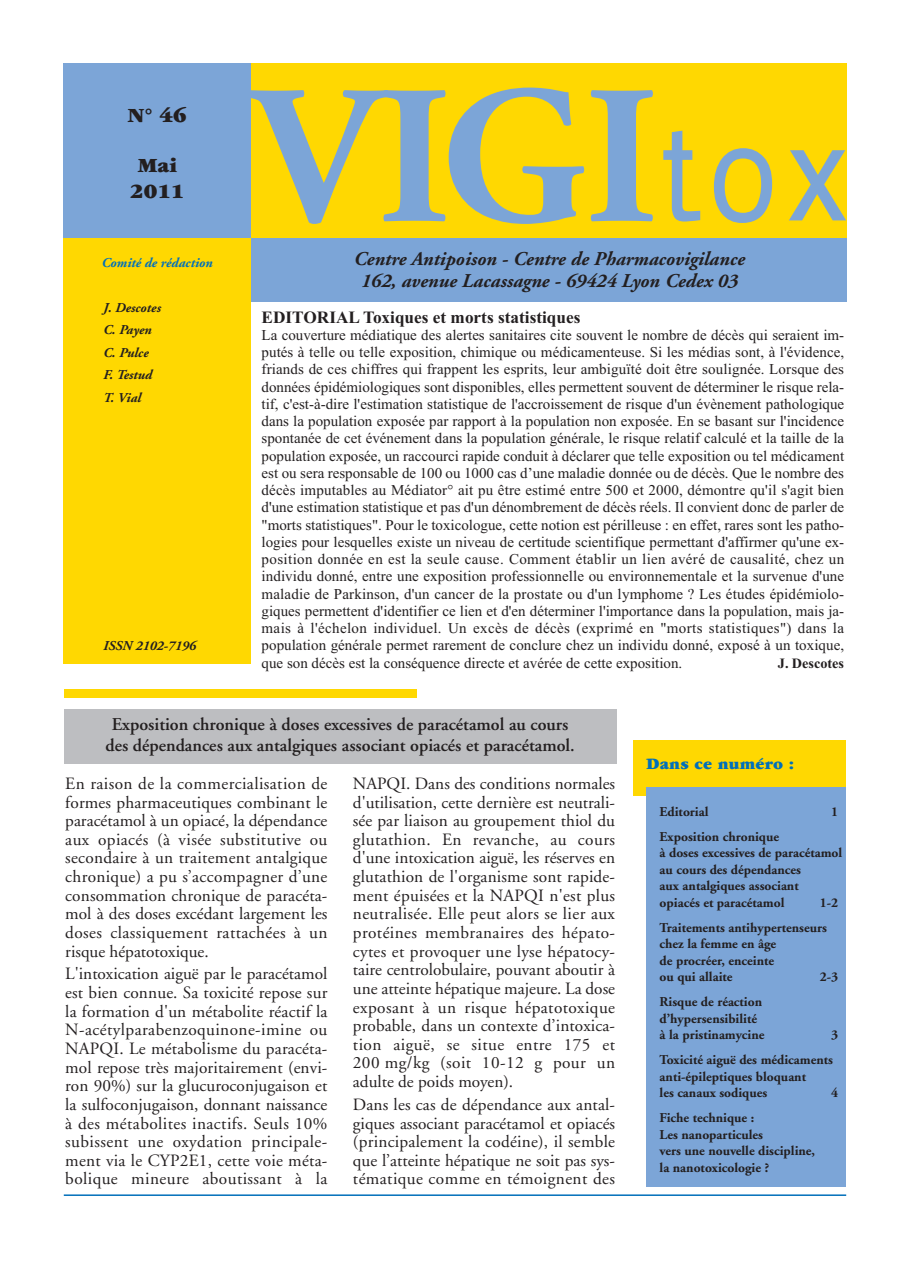
<style>
.page{position:relative;width:910px;height:1280px;background:#fff}
.page>*{position:absolute;margin:0;border:0;box-sizing:border-box;transform-origin:0 0}
.t1{font:700 196.95px "Adobe Garamond";color:#7ca5d7}
.t2{font:900 21px/25.2px "Garamond";color:#231f20;text-align:center}
.t3{font:italic 700 19.5px/22.5px "Adobe Garamond";color:#231f20;text-align:center}
.t4{font:600 18px/21.6px "Adobe Garamond";color:#231f20;text-align:center}
.t5{font:17.25px/18.6px "Adobe Garamond";letter-spacing:.025em;color:#231f20;text-align:justify}
.t6{font:700 17.25px "Times New Roman";color:#231f20}
.t7{font:900 16.5px "Garamond";letter-spacing:.015em;color:#006fba}
.t8{font:15px/17.2px "Times New Roman";color:#231f20;text-align:justify}
.t9{font:700 14.25px "Times New Roman";color:#231f20}
.t10{font:700 13.5px/16.5px "Adobe Garamond";color:#231f20}
.t11{font:italic 700 13.5px/22.5px "Adobe Garamond";color:#231f20}
.t12{font:italic 700 13.5px "Adobe Garamond";color:#006fba}
</style>
<div class="page">
<div style="left:64px;top:64px;width:187px;height:174px;background:#7ca5d7"></div>
<div style="left:64px;top:238px;width:187px;height:425px;background:#ffd801"></div>
<div style="left:251px;top:64px;width:595px;height:174px;background:#ffd801"></div>
<div style="left:251px;top:238px;width:595px;height:64px;background:#7ca5d7"></div>
<div style="left:634px;top:740px;width:212px;height:55px;background:#ffd801"></div>
<div style="left:646px;top:787px;width:200px;height:399px;background:#7ca5d7"></div>
<hr style="left:64px;top:1194px;width:782px;height:2px;background:#006fba">
<div style="left:64px;top:689px;width:353px;height:8px;background:#ffd801"></div>
<svg style="left:663px;top:131px;width:183px;height:92px"></svg>
<div style="left:64px;top:709px;width:553px;height:55px;background:#bdbec1"></div>
<p class="t2" style="left:128px;top:105px;width:60px">N° 46</p>
<p class="t2" style="left:130px;top:155px;width:56px">Mai<br>2011</p>
<p class="t12" style="left:101px;top:257px;width:113px">Comité de rédaction</p>
<p class="t11" style="left:103px;top:298px;width:59px">J. Descotes<br>C. Payen<br>C. Pulce<br>F. Testud<br>T. Vial</p>
<p class="t11" style="left:103px;top:635px;width:94px">ISSN 2102-7196</p>
<p class="t1" style="left:252px;top:79px;width:408px">VIGI</p>
<p class="t3" style="left:353px;top:249px;width:393px">Centre Antipoison - Centre de Pharmacovigilance<br>162, avenue Lacassagne - 69424 Lyon Cedex 03</p>
<p class="t6" style="left:262px;top:306px;width:320px">EDITORIAL Toxiques et morts statistiques</p>
<p class="t8" style="left:262px;top:328px;width:584px">La couverture médiatique des alertes sanitaires cite souvent le nombre de décès qui seraient im&shy;putés à telle ou telle exposition, chimique ou médicamenteuse. Si les médias sont, à l'évidence, friands de ces chiffres qui frappent les esprits, leur ambiguïté doit être soulignée. Lorsque des données épidémiologiques sont disponibles, elles permettent souvent de déterminer le risque rela&shy;tif, c'est-à-dire l'estimation statistique de l'accroissement de risque d'un évènement pathologique dans la population exposée par rapport à la population non exposée. En se basant sur l'incidence spontanée de cet événement dans la population générale, le risque relatif calculé et la taille de la population exposée, un raccourci rapide conduit à déclarer que telle exposition ou tel médicament est ou sera responsable de 100 ou 1000 cas d’une maladie donnée ou de décès. Que le nombre des décès imputables au Médiator° ait pu être estimé entre 500 et 2000, démontre qu'il s'agit bien d'une estimation statistique et pas d'un dénombrement de décès réels. Il convient donc de parler de "morts statistiques". Pour le toxicologue, cette notion est périlleuse : en effet, rares sont les patho&shy;logies pour lesquelles existe un niveau de certitude scientifique permettant d'affirmer qu'une ex&shy;position donnée en est la seule cause. Comment établir un lien avéré de causalité, chez un individu donné, entre une exposition professionnelle ou environnementale et la survenue d'une maladie de Parkinson, d'un cancer de la prostate ou d'un lymphome ? Les études épidémiolo&shy;giques permettent d'identifier ce lien et d'en déterminer l'importance dans la population, mais ja&shy;mais à l'échelon individuel. Un excès de décès (exprimé en "morts statistiques") dans la population générale permet rarement de conclure chez un individu donné, exposé à un toxique, que son décès est la conséquence directe et avérée de cette exposition.</p>
<p class="t9" style="left:778px;top:654px;width:68px">J. Descotes</p>
<p class="t4" style="left:105px;top:715px;width:471px">Exposition chronique à doses excessives de paracétamol au cours des dépendances aux antalgiques associant opiacés et paracétamol.</p>
<p class="t5" style="left:65px;top:776px;width:264px">En raison de la commercialisation de formes pharmaceutiques combinant le paracétamol à un opiacé, la dépendance aux opiacés (à visée substitutive ou secondaire à un traitement antalgique chronique) a pu s’accompagner d’une consommation chronique de paracéta&shy;mol à des doses excédant largement les doses classiquement rattachées à un risque hépatotoxique.</p>
<p class="t5" style="left:65px;top:966px;width:264px">L'intoxication aiguë par le paracétamol est bien connue. Sa toxicité repose sur la formation d'un métabolite réactif la N-acétylparabenzoquinone-imine ou NAPQI. Le métabolisme du paracéta&shy;mol repose très majoritairement (envi&shy;ron 90%) sur la glucuroconjugaison et la sulfoconjugaison, donnant naissance à des métabolites inactifs. Seuls 10% subissent une oxydation principale&shy;ment via le CYP2E1, cette voie méta&shy;bolique mineure aboutissant à la</p>
<p class="t5" style="left:353px;top:776px;width:264px">NAPQI. Dans des conditions normales d'utilisation, cette dernière est neutrali&shy;sée par liaison au groupement thiol du glutathion. En revanche, au cours d'une intoxication aiguë, les réserves en glutathion de l'organisme sont rapide&shy;ment épuisées et la NAPQI n'est plus neutralisée. Elle peut alors se lier aux protéines membranaires des hépato&shy;cytes et provoquer une lyse hépatocy&shy;taire centrolobulaire, pouvant aboutir à une atteinte hépatique majeure. La dose exposant à un risque hépatotoxique probable, dans un contexte d’intoxica&shy;tion aiguë, se situe entre 175 et 200 mg/kg (soit 10-12 g pour un adulte de poids moyen).</p>
<p class="t5" style="left:353px;top:1097px;width:264px">Dans les cas de dépendance aux antal&shy;giques associant paracétamol et opiacés (principalement la codéine), il semble que l’atteinte hépatique ne soit pas sys&shy;tématique comme en témoignent des</p>
<p class="t7" style="left:646px;top:758px;width:150px">Dans ce numéro :</p>
<p class="t10" style="left:660px;top:804px;width:50px">Editorial</p>
<p class="t10" style="left:831px;top:804px;width:9px">1</p>
<p class="t10" style="left:660px;top:829px;width:184px">Exposition chronique<br>à doses excessives de paracétamol au cours des dépendances<br>aux antalgiques associant opiacés et paracétamol</p>
<p class="t10" style="left:660px;top:891px;width:180px;line-height:25px;text-indent:160px">1-2<br>Traitements antihypertenseurs</p>
<p class="t10" style="left:660px;top:937px;width:118px">chez la femme en âge de procréer, enceinte ou qui allaite</p>
<p class="t10" style="left:820px;top:970px;width:20px">2-3</p>
<p class="t10" style="left:660px;top:995px;width:106px">Risque de réaction d’hypersensibilité à la pristinamycine</p>
<p class="t10" style="left:660px;top:1023px;width:180px;line-height:25px;text-indent:172px">3<br>Toxicité aiguë des médicaments</p>
<p class="t10" style="left:660px;top:1069px;width:148px">anti-épileptiques bloquant les canaux sodiques</p>
<p class="t10" style="left:831px;top:1086px;width:9px">4</p>
<p class="t10" style="left:660px;top:1111px;width:157px">Fiche technique :<br>Les nanoparticules<br>vers une nouvelle discipline, la nanotoxicologie ?</p>
</div>
